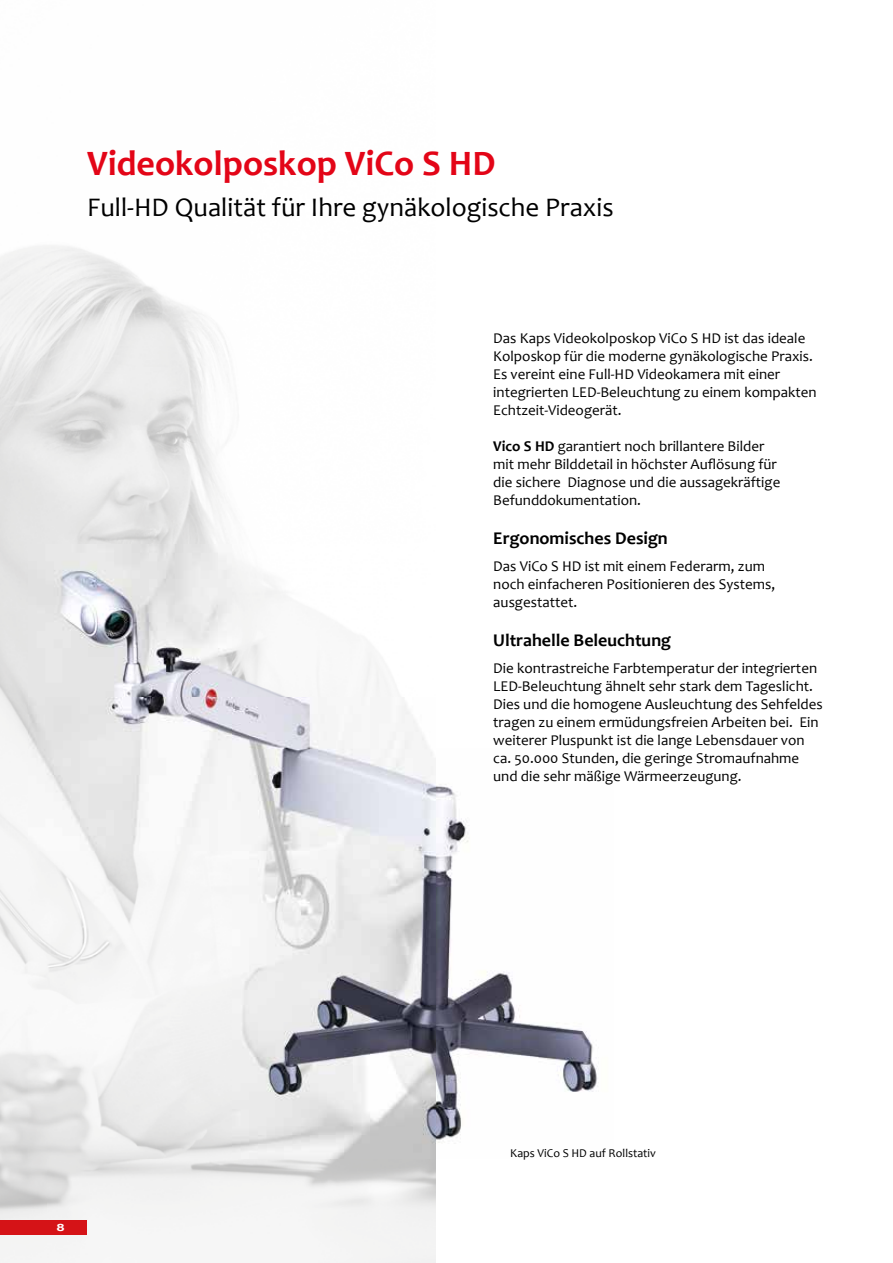
<style>
.page{position:relative;width:893px;height:1263px;background:#fff}
.page>*{position:absolute;margin:0;border:0;box-sizing:border-box;transform-origin:0 0}
.t1{font:700 36px "Candara";color:#e30517}
.t2{font:27px "Candara";color:#000}
.t3{font:700 18px "Candara";color:#000}
.t4{font:15px/18px "Candara";color:#000}
.t5{font:12px "Candara";color:#000}
.t6{font:700 10.05px "Arial";color:#fff;scale:1.49 1}
.s1{font-weight:700}
</style>
<div class="page">
<img style="left:0;top:245px;width:229px;height:333px">
<img style="left:0;top:578px;width:48px;height:685px">
<img style="left:48px;top:1159px;width:388px;height:104px">
<img style="left:29px;top:544px;width:569px;height:615px">
<div style="left:0;top:1220px;width:86px;height:15px;background:#d51317"></div>
<h1 class="t1" style="left:87px;top:141px;width:410px">Videokolposkop ViCo S HD</h1>
<h2 class="t2" style="left:87px;top:190px;width:528px">Full-HD Qualität für Ihre gynäkologische Praxis</h2>
<p class="t4" style="left:493px;top:329px;width:325px">Das Kaps Videokolposkop ViCo S HD ist das ideale Kolposkop für die moderne gynäkologische Praxis.<br>Es vereint eine Full-HD Videokamera mit einer integrierten LED-Beleuchtung zu einem kompakten Echtzeit-Videogerät.</p>
<p class="t4" style="left:493px;top:437px;width:289px"><span class="s1">Vico S HD</span> garantiert noch brillantere Bilder mit mehr Bilddetail in höchster Auflösung für die sichere Diagnose und die aussagekräftige Befunddokumentation.</p>
<p class="t3" style="left:493px;top:527px;width:176px">Ergonomisches Design</p>
<p class="t4" style="left:493px;top:557px;width:283px">Das ViCo S HD ist mit einem Federarm, zum noch einfacheren Positionieren des Systems, ausgestattet.</p>
<p class="t3" style="left:493px;top:629px;width:179px">Ultrahelle Beleuchtung</p>
<p class="t4" style="left:493px;top:659px;width:331px">Die kontrastreiche Farbtemperatur der integrierten LED-Beleuchtung ähnelt sehr stark dem Tageslicht.<br>Dies und die homogene Ausleuchtung des Sehfeldes tragen zu einem ermüdungsfreien Arbeiten bei. Ein weiterer Pluspunkt ist die lange Lebensdauer von ca. 50.000 Stunden, die geringe Stromaufnahme und die sehr mäßige Wärmeerzeugung.</p>
<p class="t6" style="left:57px;top:1221px;width:7px">8</p>
<p class="t5" style="left:510px;top:1145px;width:147px">Kaps ViCo S HD auf Rollstativ</p>
</div>
